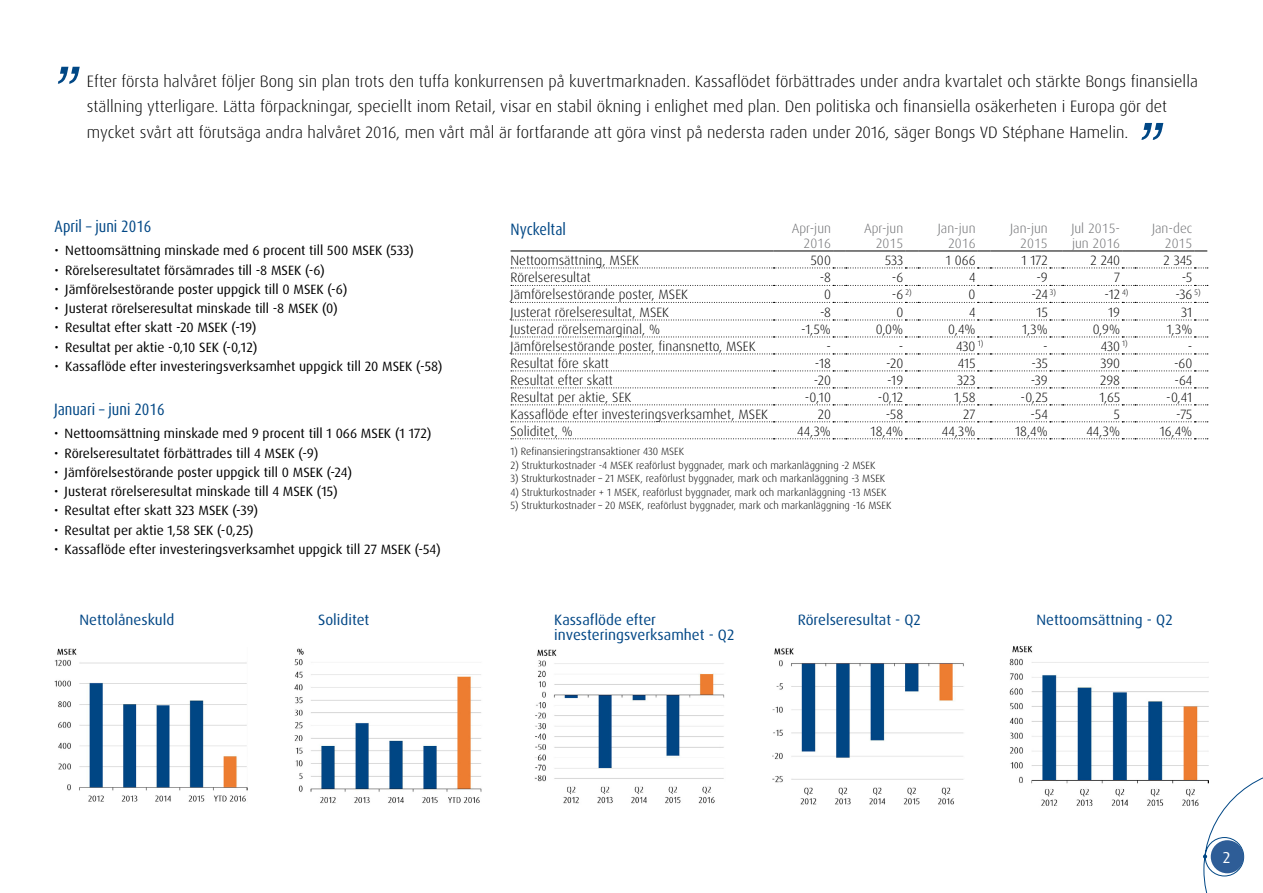
<style>
.page{position:relative;width:1263px;height:893px;background:#fff}
.page>*{position:absolute;margin:0;border:0;box-sizing:border-box;transform-origin:0 0}
.t1{font:300 16.5px/25.5px "Dax OT";color:#000}
.t2{font:condensed 16.5px "Dax OT";color:#004785}
.t3{font:15.75px "Dax OT";color:#fff}
.t4{font:15px/15px "Dax OT";color:#004685}
.t5{font:13.5px "Dax OT";color:#000}
.t6{font:300 13.5px "Dax OT";color:#000}
.t7{font:300 13.5px/15px "Dax";color:#6d6e71;text-align:right}
.t8{font:300 10.5px "Dax OT";color:#000}
</style>
<div class="page">
<svg style="left:1141px;top:123px;width:22px;height:17px"></svg>
<svg style="left:511px;top:268px;width:697px;height:1px"></svg>
<svg style="left:511px;top:285px;width:697px;height:1px"></svg>
<svg style="left:511px;top:302px;width:697px;height:1px"></svg>
<svg style="left:511px;top:320px;width:697px;height:1px"></svg>
<svg style="left:511px;top:337px;width:697px;height:1px"></svg>
<svg style="left:511px;top:354px;width:697px;height:1px"></svg>
<svg style="left:511px;top:371px;width:697px;height:1px"></svg>
<svg style="left:511px;top:387px;width:697px;height:1px"></svg>
<svg style="left:511px;top:404px;width:697px;height:1px"></svg>
<svg style="left:511px;top:421px;width:697px;height:1px"></svg>
<svg style="left:511px;top:438px;width:697px;height:1px"></svg>
<hr style="left:511px;top:251px;width:262px;height:1px;background:#000">
<hr style="left:773px;top:251px;width:60px;height:1px;background:#000">
<svg style="left:833px;top:251px;width:13px;height:1px"></svg>
<hr style="left:846px;top:251px;width:59px;height:1px;background:#000">
<svg style="left:905px;top:251px;width:13px;height:1px"></svg>
<hr style="left:918px;top:251px;width:60px;height:1px;background:#000">
<svg style="left:978px;top:251px;width:12px;height:1px"></svg>
<hr style="left:990px;top:251px;width:60px;height:1px;background:#000">
<svg style="left:1050px;top:251px;width:13px;height:1px"></svg>
<hr style="left:1063px;top:251px;width:59px;height:1px;background:#000">
<svg style="left:1122px;top:251px;width:13px;height:1px"></svg>
<hr style="left:1135px;top:251px;width:59px;height:1px;background:#000">
<svg style="left:1194px;top:251px;width:13px;height:1px"></svg>
<img style="left:54px;top:648px;width:193px;height:154px">
<img style="left:535px;top:649px;width:190px;height:155px">
<img style="left:295px;top:648px;width:187px;height:155px">
<img style="left:772px;top:648px;width:192px;height:157px">
<img style="left:1010px;top:646px;width:198px;height:160px">
<svg style="left:58px;top:67px;width:22px;height:17px"></svg>
<svg style="left:1203px;top:774px;width:60px;height:119px"></svg>
<p class="t1" style="left:87px;top:69px;width:1112px">Efter första halvåret följer Bong sin plan trots den tuffa konkurrensen på kuvertmarknaden. Kassaflödet förbättrades under andra kvartalet och stärkte Bongs finansiella ställning ytterligare. Lätta förpackningar, speciellt inom Retail, visar en stabil ökning i enlighet med plan. Den politiska och finansiella osäkerheten i Europa gör det mycket svårt att förutsäga andra halvåret 2016, men vårt mål är fortfarande att göra vinst på nedersta raden under 2016, säger Bongs VD Stéphane Hamelin.</p>
<p class="t2" style="left:55px;top:216px;width:98px">April – juni 2016</p>
<p class="t5" style="left:55px;top:242px;width:361px">• Nettoomsättning minskade med 6 procent till 500 MSEK (533)</p>
<p class="t5" style="left:55px;top:261px;width:272px">• Rörelseresultatet försämrades till -8 MSEK (-6)</p>
<p class="t5" style="left:55px;top:281px;width:294px">• Jämförelsestörande poster uppgick till 0 MSEK (-6)</p>
<p class="t5" style="left:55px;top:300px;width:284px">• Justerat rörelseresultat minskade till -8 MSEK (0)</p>
<p class="t5" style="left:55px;top:319px;width:203px">• Resultat efter skatt -20 MSEK (-19)</p>
<p class="t5" style="left:55px;top:338px;width:204px">• Resultat per aktie -0,10 SEK (-0,12)</p>
<p class="t5" style="left:55px;top:358px;width:389px">• Kassaflöde efter investeringsverksamhet uppgick till 20 MSEK (-58)</p>
<p class="t2" style="left:54px;top:399px;width:112px">Januari – juni 2016</p>
<p class="t5" style="left:54px;top:425px;width:379px">• Nettoomsättning minskade med 9 procent till 1 066 MSEK (1 172)</p>
<p class="t5" style="left:54px;top:444px;width:266px">• Rörelseresultatet förbättrades till 4 MSEK (-9)</p>
<p class="t5" style="left:54px;top:464px;width:300px">• Jämförelsestörande poster uppgick till 0 MSEK (-24)</p>
<p class="t5" style="left:54px;top:483px;width:285px">• Justerat rörelseresultat minskade till 4 MSEK (15)</p>
<p class="t5" style="left:54px;top:502px;width:205px">• Resultat efter skatt 323 MSEK (-39)</p>
<p class="t5" style="left:54px;top:521px;width:201px">• Resultat per aktie 1,58 SEK (-0,25)</p>
<p class="t5" style="left:54px;top:541px;width:388px">• Kassaflöde efter investeringsverksamhet uppgick till 27 MSEK (-54)</p>
<p class="t2" style="left:511px;top:219px;width:57px">Nyckeltal</p>
<p class="t7" style="left:792px;top:221px;width:41px">Apr-jun<br>2016</p>
<p class="t7" style="left:864px;top:221px;width:41px">Apr-jun<br>2015</p>
<p class="t7" style="left:938px;top:221px;width:39px">Jan-jun<br>2016</p>
<p class="t7" style="left:1010px;top:221px;width:39px">Jan-jun<br>2015</p>
<p class="t7" style="left:1071px;top:221px;width:50px;text-align:left">Jul 2015- jun 2016</p>
<p class="t7" style="left:1152px;top:221px;width:42px">Jan-dec<br>2015</p>
<p class="t6" style="left:511px;top:252px;width:130px">Nettoomsättning, MSEK</p>
<p class="t6" style="left:811px;top:252px;width:22px">500</p>
<p class="t6" style="left:885px;top:252px;width:20px">533</p>
<p class="t6" style="left:946px;top:252px;width:31px">1 066</p>
<p class="t6" style="left:1021px;top:252px;width:28px">1 172</p>
<p class="t6" style="left:1090px;top:252px;width:31px">2 240</p>
<p class="t6" style="left:1163px;top:252px;width:30px">2 345</p>
<p class="t6" style="left:511px;top:269px;width:82px">Rörelseresultat</p>
<p class="t6" style="left:820px;top:269px;width:12px">-8</p>
<p class="t6" style="left:892px;top:269px;width:13px">-6</p>
<p class="t6" style="left:969px;top:269px;width:8px">4</p>
<p class="t6" style="left:1036px;top:269px;width:13px">-9</p>
<p class="t6" style="left:1114px;top:269px;width:7px">7</p>
<p class="t6" style="left:1182px;top:269px;width:12px">-5</p>
<p class="t6" style="left:510px;top:286px;width:179px">Jämförelsestörande poster, MSEK</p>
<p class="t6" style="left:824px;top:286px;width:8px">0</p>
<p class="t6" style="left:892px;top:286px;width:21px">-6 <sup>2)</sup></p>
<p class="t6" style="left:969px;top:286px;width:8px">0</p>
<p class="t6" style="left:1031px;top:286px;width:26px">-24 <sup>3)</sup></p>
<p class="t6" style="left:1104px;top:286px;width:26px">-12 <sup>4)</sup></p>
<p class="t6" style="left:1175px;top:286px;width:27px">-36 <sup>5)</sup></p>
<p class="t6" style="left:511px;top:304px;width:160px">Justerat rörelseresultat, MSEK</p>
<p class="t6" style="left:820px;top:304px;width:12px">-8</p>
<p class="t6" style="left:896px;top:304px;width:8px">0</p>
<p class="t6" style="left:969px;top:304px;width:8px">4</p>
<p class="t6" style="left:1036px;top:304px;width:13px">15</p>
<p class="t6" style="left:1108px;top:304px;width:14px">19</p>
<p class="t6" style="left:1181px;top:304px;width:13px">31</p>
<p class="t6" style="left:511px;top:321px;width:151px">Justerad rörelsemarginal, %</p>
<p class="t6" style="left:801px;top:321px;width:31px">-1,5%</p>
<p class="t6" style="left:876px;top:321px;width:29px">0,0%</p>
<p class="t6" style="left:948px;top:321px;width:29px">0,4%</p>
<p class="t6" style="left:1022px;top:321px;width:27px">1,3%</p>
<p class="t6" style="left:1093px;top:321px;width:29px">0,9%</p>
<p class="t6" style="left:1167px;top:321px;width:27px">1,3%</p>
<p class="t6" style="left:511px;top:338px;width:247px">Jämförelsestörande poster, finansnetto, MSEK</p>
<p class="t6" style="left:826px;top:338px;width:6px">-</p>
<p class="t6" style="left:899px;top:338px;width:6px">-</p>
<p class="t6" style="left:956px;top:338px;width:29px">430 <sup>1)</sup></p>
<p class="t6" style="left:1043px;top:338px;width:6px">-</p>
<p class="t6" style="left:1101px;top:338px;width:29px">430 <sup>1)</sup></p>
<p class="t6" style="left:1188px;top:338px;width:6px">-</p>
<p class="t6" style="left:511px;top:355px;width:100px">Resultat före skatt</p>
<p class="t6" style="left:815px;top:355px;width:18px">-18</p>
<p class="t6" style="left:886px;top:355px;width:19px">-20</p>
<p class="t6" style="left:958px;top:355px;width:19px">415</p>
<p class="t6" style="left:1031px;top:355px;width:18px">-35</p>
<p class="t6" style="left:1100px;top:355px;width:21px">390</p>
<p class="t6" style="left:1174px;top:355px;width:20px">-60</p>
<p class="t6" style="left:511px;top:371px;width:104px">Resultat efter skatt</p>
<p class="t6" style="left:814px;top:371px;width:19px">-20</p>
<p class="t6" style="left:887px;top:371px;width:18px">-19</p>
<p class="t6" style="left:957px;top:371px;width:20px">323</p>
<p class="t6" style="left:1031px;top:371px;width:18px">-39</p>
<p class="t6" style="left:1100px;top:371px;width:21px">298</p>
<p class="t6" style="left:1174px;top:371px;width:19px">-64</p>
<p class="t6" style="left:511px;top:388px;width:122px">Resultat per aktie, SEK</p>
<p class="t6" style="left:805px;top:388px;width:28px">-0,10</p>
<p class="t6" style="left:878px;top:388px;width:27px">-0,12</p>
<p class="t6" style="left:954px;top:388px;width:23px">1,58</p>
<p class="t6" style="left:1020px;top:388px;width:29px">-0,25</p>
<p class="t6" style="left:1099px;top:388px;width:22px">1,65</p>
<p class="t6" style="left:1166px;top:388px;width:28px">-0,41</p>
<p class="t6" style="left:510px;top:405px;width:259px">Kassaflöde efter investeringsverksamhet, MSEK</p>
<p class="t6" style="left:818px;top:405px;width:15px">20</p>
<p class="t6" style="left:886px;top:405px;width:19px">-58</p>
<p class="t6" style="left:963px;top:405px;width:14px">27</p>
<p class="t6" style="left:1031px;top:405px;width:19px">-54</p>
<p class="t6" style="left:1114px;top:405px;width:8px">5</p>
<p class="t6" style="left:1176px;top:405px;width:18px">-75</p>
<p class="t6" style="left:510px;top:422px;width:64px">Soliditet, %</p>
<p class="t6" style="left:797px;top:422px;width:35px">44,3%</p>
<p class="t6" style="left:870px;top:422px;width:34px">18,4%</p>
<p class="t6" style="left:942px;top:422px;width:35px">44,3%</p>
<p class="t6" style="left:1015px;top:422px;width:34px">18,4%</p>
<p class="t6" style="left:1086px;top:422px;width:35px">44,3%</p>
<p class="t6" style="left:1160px;top:422px;width:34px">16,4%</p>
<p class="t8" style="left:511px;top:445px;width:175px">1) Refinansieringstransaktioner 430 MSEK</p>
<p class="t8" style="left:511px;top:458px;width:366px">2) Strukturkostnader -4 MSEK reaförlust byggnader, mark och markanläggning -2 MSEK</p>
<p class="t8" style="left:511px;top:472px;width:376px">3) Strukturkostnader – 21 MSEK, reaförlust byggnader, mark och markanläggning -3 MSEK</p>
<p class="t8" style="left:511px;top:485px;width:377px">4) Strukturkostnader + 1 MSEK, reaförlust byggnader, mark och markanläggning -13 MSEK</p>
<p class="t8" style="left:511px;top:499px;width:382px">5) Strukturkostnader – 20 MSEK, reaförlust byggnader, mark och markanläggning -16 MSEK</p>
<p class="t4" style="left:80px;top:612px;width:96px">Nettolåneskuld</p>
<p class="t4" style="left:554px;top:612px;width:182px">Kassaflöde efter investeringsverksamhet - Q2</p>
<p class="t4" style="left:318px;top:612px;width:53px">Soliditet</p>
<p class="t4" style="left:798px;top:612px;width:125px">Rörelseresultat - Q2</p>
<p class="t4" style="left:1036px;top:612px;width:138px">Nettoomsättning - Q2</p>
<p class="t3" style="left:1223px;top:847px;width:9px">2</p>
</div>
